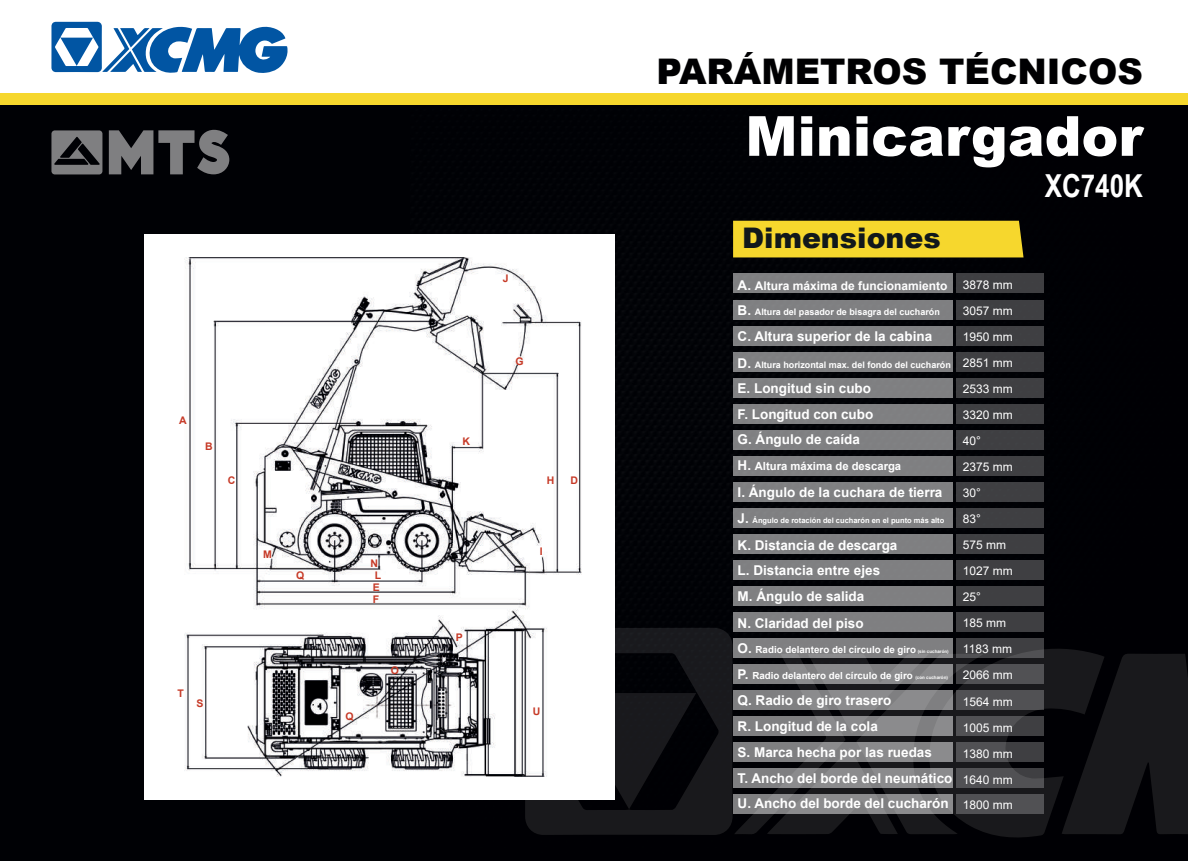
<style>
.page{position:relative;width:1188px;height:861px;background:#fff}
.page>*{position:absolute;margin:0;border:0;box-sizing:border-box;transform-origin:0 0}
.t1{font:900 55.2px "Arial";color:#fff}
.t2{font:900 35.25px "Arial";color:#000002}
.t3{font:700 31.65px "Arial Narrow";color:#fff}
.t4{font:900 28.35px "Arial";color:#11181b}
.t5{font:700 13.5px/26px "Arial";color:#fff}
.t6{font:12px/26px "Arial";color:#fff}
.t7{font:700 12px "Arial";color:#fff}
.t8{font:700 11.25px "Arial";color:#fff}
.t9{font:700 10.5px/11.7px "Arial";color:#c63926}
.t10{font:700 9.75px "Arial";color:#fff}
.t11{font:700 9px "Arial";color:#fff}
.t12{font:700 7.5px "Arial";color:#fff}
.s1{font-size:13.5px}
.s2{font-size:4.5px}
.s3{font-weight:400;font-size:12px}
</style>
<div class="page">
<div style="left:0;top:2px;width:1188px;height:858px;background:#000105"></div>
<img style="left:410px;top:104px;width:777px;height:731px">
<svg style="left:525px;top:627px;width:208px;height:207px;fill:#19191c"></svg>
<svg style="left:734px;top:646px;width:454px;height:192px"></svg>
<div style="left:0;top:41px;width:1188px;height:63px;background:#f6d72d"></div>
<div style="left:0;top:0;width:1188px;height:93px;background:#fff"></div>
<svg style="left:51px;top:22px;width:237px;height:51px"></svg>
<svg style="left:109px;top:130px;width:120px;height:44px"></svg>
<svg style="left:51px;top:130px;width:51px;height:44px"></svg>
<div style="left:733px;top:377px;width:219px;height:20px;background:#7f8082"></div>
<div style="left:956px;top:273px;width:87px;height:20px;background:#3f3f42"></div>
<div style="left:956px;top:299px;width:87px;height:20px;background:#3f3f42"></div>
<div style="left:956px;top:325px;width:87px;height:20px;background:#3f3f42"></div>
<div style="left:733px;top:221px;width:290px;height:36px;background:#f6d72d"></div>
<div style="left:733px;top:273px;width:219px;height:20px;background:#7f8082"></div>
<div style="left:733px;top:299px;width:219px;height:20px;background:#7f8082"></div>
<div style="left:733px;top:325px;width:219px;height:20px;background:#7f8082"></div>
<div style="left:733px;top:351px;width:219px;height:20px;background:#7f8082"></div>
<div style="left:956px;top:351px;width:87px;height:20px;background:#3f3f42"></div>
<div style="left:956px;top:377px;width:87px;height:20px;background:#3f3f42"></div>
<div style="left:733px;top:403px;width:219px;height:20px;background:#7f8082"></div>
<div style="left:733px;top:430px;width:219px;height:19px;background:#7f8082"></div>
<div style="left:733px;top:456px;width:219px;height:19px;background:#7f8082"></div>
<div style="left:956px;top:403px;width:87px;height:20px;background:#3f3f42"></div>
<div style="left:956px;top:430px;width:87px;height:19px;background:#3f3f42"></div>
<div style="left:956px;top:456px;width:87px;height:19px;background:#3f3f42"></div>
<div style="left:733px;top:482px;width:219px;height:19px;background:#7f8082"></div>
<div style="left:733px;top:508px;width:219px;height:19px;background:#7f8082"></div>
<div style="left:956px;top:482px;width:87px;height:19px;background:#3f3f42"></div>
<div style="left:956px;top:508px;width:87px;height:19px;background:#3f3f42"></div>
<div style="left:733px;top:637px;width:219px;height:20px;background:#7f7f81"></div>
<div style="left:956px;top:534px;width:87px;height:19px;background:#3f3f42"></div>
<div style="left:956px;top:559px;width:87px;height:20px;background:#3f3f42"></div>
<div style="left:956px;top:585px;width:87px;height:20px;background:#3f3f42"></div>
<div style="left:733px;top:534px;width:219px;height:19px;background:#7f7f81"></div>
<div style="left:733px;top:559px;width:219px;height:20px;background:#7f7f81"></div>
<div style="left:733px;top:585px;width:219px;height:20px;background:#7f7f81"></div>
<div style="left:733px;top:611px;width:219px;height:20px;background:#7f7f81"></div>
<div style="left:956px;top:611px;width:87px;height:20px;background:#3f3f42"></div>
<div style="left:956px;top:637px;width:87px;height:20px;background:linear-gradient(to bottom,#3c3c3f,#464649)"></div>
<div style="left:733px;top:664px;width:219px;height:19px;background:#8b8b8d"></div>
<div style="left:733px;top:690px;width:219px;height:19px;background:#818183"></div>
<div style="left:733px;top:716px;width:219px;height:19px;background:#7f7f81"></div>
<div style="left:956px;top:664px;width:87px;height:19px;background:linear-gradient(to right,#454548,#565659)"></div>
<div style="left:956px;top:690px;width:87px;height:19px;background:#515154"></div>
<div style="left:956px;top:716px;width:87px;height:19px;background:linear-gradient(to right,#57575a,#3f3f42)"></div>
<div style="left:733px;top:742px;width:219px;height:19px;background:#7f7f81"></div>
<div style="left:733px;top:768px;width:219px;height:19px;background:#8b8b8d"></div>
<div style="left:956px;top:742px;width:87px;height:19px;background:linear-gradient(to right,#57575a,#3c3c3f)"></div>
<div style="left:956px;top:768px;width:87px;height:19px;background:linear-gradient(to right,#545457,#49494c)"></div>
<div style="left:733px;top:793px;width:219px;height:20px;background:#8b8b8d"></div>
<div style="left:956px;top:793px;width:87px;height:20px;background:#515154"></div>
<img style="left:144px;top:234px;width:471px;height:565px">
<p class="t9" style="left:503px;top:273px;width:7px">J</p>
<p class="t9" style="left:515px;top:355px;width:10px">G</p>
<p class="t9" style="left:179px;top:415px;width:9px">A</p>
<p class="t9" style="left:205px;top:440px;width:9px">B</p>
<p class="t9" style="left:462px;top:435px;width:9px">K</p>
<p class="t9" style="left:228px;top:475px;width:9px">C</p>
<p class="t9" style="left:547px;top:475px;width:9px">H</p>
<p class="t9" style="left:570px;top:475px;width:9px">D</p>
<p class="t9" style="left:177px;top:687px;width:8px">T</p>
<p class="t9" style="left:197px;top:697px;width:9px">S</p>
<p class="t9" style="left:263px;top:548px;width:10px">M</p>
<p class="t9" style="left:296px;top:569px;width:10px">Q</p>
<p class="t9" style="left:370px;top:557px;width:9px">N</p>
<p class="t9" style="left:375px;top:569px;width:8px">L</p>
<p class="t9" style="left:373px;top:581px;width:9px">E<br>F</p>
<p class="t9" style="left:345px;top:710px;width:10px">Q</p>
<p class="t9" style="left:391px;top:664px;width:10px">O</p>
<p class="t9" style="left:456px;top:631px;width:9px">P</p>
<p class="t9" style="left:540px;top:545px;width:4px">I</p>
<p class="t9" style="left:533px;top:705px;width:9px">U</p>
<h2 class="t2" style="left:656px;top:45px;width:488px">PARÁMETROS TÉCNICOS</h2>
<h1 class="t1" style="left:745px;top:96px;width:399px">Minicargador</h1>
<h3 class="t3" style="left:1044px;top:162px;width:100px">XC740K</h3>
<h3 class="t4" style="left:742px;top:217px;width:200px">Dimensiones</h3>
<p class="t7" style="left:737px;top:277px;width:211px"><span class="s1">A.</span> Altura máxima de funcionamiento</p>
<p class="t11" style="left:737px;top:305px;width:204px"><span class="s1">B.</span> Altura del pasador de bisagra del cucharón</p>
<p class="t5" style="left:737px;top:323px;width:196px">C. Altura superior de la cabina</p>
<p class="t11" style="left:737px;top:358px;width:215px"><span class="s1">D.</span> Altura horizontal max. del fondo del cucharón</p>
<p class="t5" style="left:737px;top:375px;width:135px">E. Longitud sin cubo</p>
<p class="t5" style="left:737px;top:401px;width:137px">F. Longitud con cubo<br>G. Ángulo de caída</p>
<p class="t8" style="left:737px;top:458px;width:165px"><span class="s1">H.</span> Altura máxima de descarga</p>
<p class="t5" style="left:737px;top:478px;width:206px">I. Ángulo de la cuchara de tierra</p>
<p class="t12" style="left:737px;top:514px;width:208px"><span class="s1">J.</span> Ángulo de rotación del cucharón en el punto más alto</p>
<p class="t5" style="left:737px;top:532px;width:161px">K. Distancia de descarga<br>L. Distancia entre ejes<br>M. Ángulo de salida<br>N. Claridad del piso</p>
<p class="t10" style="left:737px;top:642px;width:213px"><span class="s1">O.</span> Radio delantero del círculo de giro <span class="s2">(sin cucharón)</span></p>
<p class="t10" style="left:737px;top:668px;width:212px"><span class="s1">P.</span> Radio delantero del círculo de giro <span class="s2">(con cucharón)</span></p>
<p class="t5" style="left:737px;top:687px;width:155px">Q. Radio de giro trasero<br>R. Longitud de la cola</p>
<p class="t6" style="left:963px;top:271px;width:52px">3878 mm</p>
<p class="t6" style="left:963px;top:297px;width:52px;text-align:justify">3057 mm 1950 mm 2851 mm 2533 mm</p>
<p class="t6" style="left:963px;top:401px;width:52px">3320 mm</p>
<p class="t6" style="left:963px;top:428px;width:52px">40°<br>2375 mm</p>
<p class="t6" style="left:963px;top:480px;width:20px">30°<br>83°</p>
<p class="t6" style="left:963px;top:531px;width:45px">575 mm</p>
<p class="t6" style="left:963px;top:557px;width:52px">1027 mm<br>25°<br>185 mm<br>1183 mm</p>
<p class="t6" style="left:963px;top:661px;width:52px">2066 mm</p>
<p class="t6" style="left:963px;top:688px;width:52px">1564 mm<br>1005 mm</p>
<p class="t5" style="left:737px;top:739px;width:216px">S. Marca hecha por las ruedas<br>T. Ancho del borde del neumático</p>
<p class="t6" style="left:963px;top:740px;width:52px">1380 mm<br>1640 mm</p>
<p class="t5" style="left:737px;top:790px;width:277px">U. Ancho del borde del cucharón <span class="s3">1800 mm</span></p>
</div>
